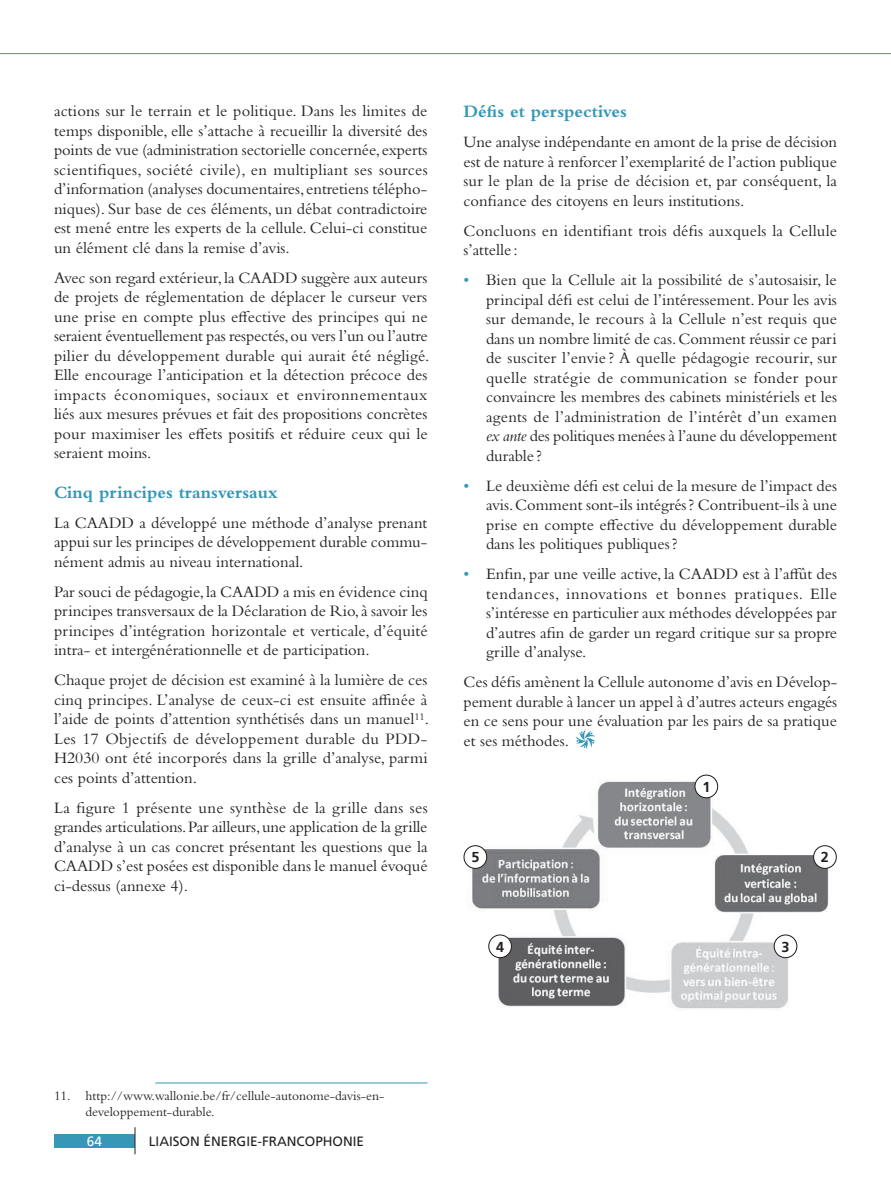
<style>
.page{position:relative;width:891px;height:1188px;background:#fff}
.page>*{position:absolute;margin:0;border:0;box-sizing:border-box;transform-origin:0 0}
.t1{font:700 18px "Bembo Std";color:#3698b6}
.t2{font:16.5px/19.5px "Bembo Std";color:#231f20;text-align:justify}
.t3{font:700 14.4px "Frutiger LT Std";color:#231f20}
.t4{font:13.5px/16.5px "Bembo Std";color:#231f20}
.t5{font:13.5px "Frutiger LT Std";color:#231f20}
.t6{font:13.5px "Frutiger LT Std";color:#fff}
.s1{color:#3698b6}
.s2{font-style:italic}
</style>
<div class="page">
<div style="left:54px;top:1134px;width:81px;height:14px;background:#3698b6"></div>
<svg style="left:135px;top:1127px;width:1px;height:27px"></svg>
<hr style="left:0;top:53px;width:891px;height:1px;background:#3698b6">
<hr style="left:155px;top:1083px;width:273px;height:1px;background:#3698b6">
<svg style="left:576px;top:729px;width:20px;height:20px"></svg>
<img style="left:467px;top:779px;width:368px;height:230px">
<div style="left:695px;top:775px;width:23px;height:23px;background:#fff;border-radius:50%"></div>
<div style="left:694px;top:775px;width:24px;height:23px;border:1px solid #231f20;border-radius:50%"></div>
<div style="left:814px;top:846px;width:22px;height:22px;background:#fff;border-radius:50%"></div>
<div style="left:813px;top:845px;width:24px;height:24px;border:1px solid #231f20;border-radius:50%"></div>
<div style="left:774px;top:935px;width:23px;height:23px;background:#fff;border-radius:50%"></div>
<div style="left:774px;top:934px;width:23px;height:24px;border:1px solid #231f20;border-radius:50%"></div>
<div style="left:489px;top:935px;width:22px;height:23px;background:#fff;border-radius:50%"></div>
<div style="left:488px;top:934px;width:24px;height:24px;border:1px solid #231f20;border-radius:50%"></div>
<div style="left:464px;top:846px;width:23px;height:22px;background:#fff;border-radius:50%"></div>
<div style="left:464px;top:845px;width:23px;height:24px;border:1px solid #231f20;border-radius:50%"></div>
<p class="t2" style="left:54px;top:101px;width:375px">actions sur le terrain et le politique. Dans les limites de temps disponible, elle s’attache à recueillir la diversité des points de vue (administration sectorielle concernée, experts scientifiques, société civile), en multipliant ses sources d’information (analyses documentaires, entretiens télépho&shy;niques). Sur base de ces éléments, un débat contradictoire est mené entre les experts de la cellule. Celui-ci constitue un élément clé dans la remise d’avis.</p>
<p class="t2" style="left:54px;top:267px;width:377px;text-align:left">Avec son regard extérieur, la CAADD suggère aux auteurs de projets de réglementation de déplacer le curseur vers une prise en compte plus effective des principes qui ne seraient éventuellement pas respectés, ou vers l’un ou l’autre pilier du développement durable qui aurait été négligé.<br>Elle encourage l’anticipation et la détection précoce des impacts économiques, sociaux et environnementaux liés aux mesures prévues et fait des propositions concrètes pour maximiser les effets positifs et réduire ceux qui le seraient moins.</p>
<p class="t1" style="left:54px;top:482px;width:225px">Cinq principes transversaux</p>
<p class="t2" style="left:54px;top:513px;width:375px">La CAADD a développé une méthode d’analyse prenant appui sur les principes de développement durable commu&shy;nément admis au niveau international.</p>
<p class="t2" style="left:54px;top:582px;width:375px">Par souci de pédagogie, la CAADD a mis en évidence cinq principes transversaux de la Déclaration de Rio, à savoir les principes d’intégration horizontale et verticale, d’équité intra- et intergénérationnelle et de participation.</p>
<p class="t2" style="left:54px;top:670px;width:377px">Chaque projet de décision est examiné à la lumière de ces cinq principes. L’analyse de ceux-ci est ensuite affinée à l’aide de points d’attention synthétisés dans un manuel<sup>11</sup>.<br>Les 17 Objectifs de développement durable du PDD-H2030 ont été incorporés dans la grille d’analyse, parmi ces points d’attention.</p>
<p class="t2" style="left:54px;top:798px;width:375px">La figure 1 présente une synthèse de la grille dans ses grandes articulations. Par ailleurs, une application de la grille d’analyse à un cas concret présentant les questions que la CAADD s’est posées est disponible dans le manuel évoqué ci-dessus (annexe 4).</p>
<p class="t1" style="left:464px;top:101px;width:165px">Défis et perspectives</p>
<p class="t2" style="left:464px;top:132px;width:375px">Une analyse indépendante en amont de la prise de décision est de nature à renforcer l’exemplarité de l’action publique sur le plan de la prise de décision et, par conséquent, la confiance des citoyens en leurs institutions.</p>
<p class="t2" style="left:464px;top:220px;width:375px">Concluons en identifiant trois défis auxquels la Cellule s’attelle :</p>
<p class="t2" style="left:486px;top:270px;width:353px;text-indent:-23px"><span class="s1">•</span> Bien que la Cellule ait la possibilité de s’autosaisir, le principal défi est celui de l’intéressement. Pour les avis sur demande, le recours à la Cellule n’est requis que dans un nombre limité de cas. Comment réussir ce pari de susciter l’envie ? À quelle pédagogie recourir, sur quelle stratégie de communication se fonder pour convaincre les membres des cabinets ministériels et les agents de l’administration de l’intérêt d’un examen <span class="s2">ex ante</span> des politiques menées à l’aune du développement durable ?</p>
<p class="t2" style="left:486px;top:475px;width:353px;text-indent:-23px"><span class="s1">•</span> Le deuxième défi est celui de la mesure de l’impact des avis. Comment sont-ils intégrés? Contribuent-ils à une prise en compte effective du développement durable dans les politiques publiques?</p>
<p class="t2" style="left:486px;top:564px;width:353px;text-indent:-23px"><span class="s1">•</span> Enfin, par une veille active, la CAADD est à l’affût des tendances, innovations et bonnes pratiques. Elle s’intéresse en particulier aux méthodes développées par d’autres afin de garder un regard critique sur sa propre grille d’analyse.</p>
<p class="t2" style="left:464px;top:672px;width:375px">Ces défis amènent la Cellule autonome d’avis en Dévelop&shy;pement durable à lancer un appel à d’autres acteurs engagés en ce sens pour une évaluation par les pairs de sa pratique et ses méthodes.</p>
<p class="t3" style="left:702px;top:778px;width:10px">1</p>
<p class="t3" style="left:471px;top:849px;width:10px">5</p>
<p class="t3" style="left:496px;top:938px;width:10px">4</p>
<p class="t3" style="left:782px;top:938px;width:10px">3</p>
<p class="t3" style="left:821px;top:849px;width:10px">2</p>
<p class="t4" style="left:85px;top:1087px;width:301px;text-indent:-31px">11. http://www.wallonie.be/fr/cellule-autonome-davis-en&shy;developpement-durable.</p>
<p class="t6" style="left:87px;top:1133px;width:17px">64</p>
<p class="t5" style="left:149px;top:1133px;width:217px">LIAISON ÉNERGIE-FRANCOPHONIE</p>
</div>
